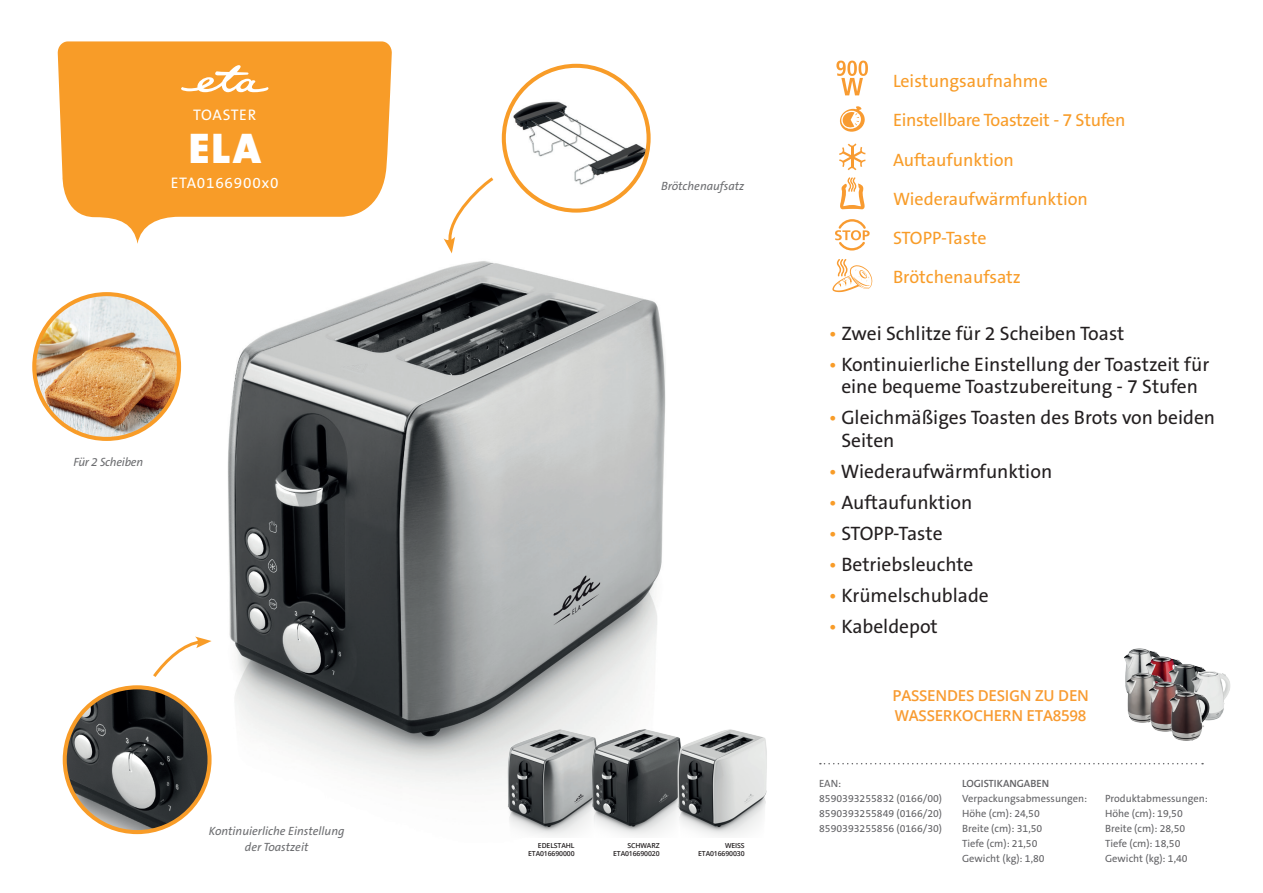
<style>
.page{position:relative;width:1263px;height:893px;background:#fff}
.page>*{position:absolute;margin:0;border:0;box-sizing:border-box;transform-origin:0 0}
.t1{font:900 43.2px "The Sans CE B9";color:#fff}
.t2{font:19.5px/22.5px "The Sans CE B5 Plain";color:#231f20;text-align:center}
.t3{font:18px/39.3px "The Sans CE B5 Plain";color:#f89c28}
.t4{font:15.45px "The Sans CE B5 Plain";letter-spacing:.05em;color:#fff}
.t5{font:600 15px/19.6px "Open Sans";letter-spacing:-.015em;color:#f89b31}
.t6{font:italic 12px/16.5px "The Sans CE B5";color:#6c6d70;text-align:center}
.t7{font:italic 12px "The Sans CE B5";letter-spacing:-.02em;color:#6c6d70}
.t8{font:10.5px/15px "The Sans CE B5 Plain";color:#636366}
.t9{font:600 10.5px "The Sans CE B6";color:#636366}
.t10{font:600 6.9px/8.2px "Open Sans";letter-spacing:-.015em;color:#231f20;text-align:right}
.s1{color:#f89c28}
</style>
<div class="page">
<img style="left:198px;top:253px;width:468px;height:550px">
<svg style="left:58px;top:41px;width:334px;height:203px;fill:#f89c28"></svg>
<svg style="left:153px;top:636px;width:59px;height:44px"></svg>
<svg style="left:820px;top:763px;width:383px;height:1px"></svg>
<svg style="left:181px;top:65px;width:87px;height:27px"></svg>
<img style="left:508px;top:82px;width:140px;height:119px">
<div style="left:502px;top:64px;width:149px;height:149px;border:4px solid #f89c28;border-radius:50%"></div>
<img style="left:65px;top:687px;width:145px;height:145px;border-radius:72px">
<div style="left:63px;top:685px;width:149px;height:149px;border:4px solid #f89c28;border-radius:50%"></div>
<svg style="left:444px;top:177px;width:50px;height:76px"></svg>
<svg style="left:836px;top:61px;width:32px;height:34px"></svg>
<svg style="left:839px;top:143px;width:26px;height:27px"></svg>
<svg style="left:835px;top:219px;width:35px;height:32px"></svg>
<svg style="left:839px;top:109px;width:26px;height:23px"></svg>
<svg style="left:841px;top:111px;width:20px;height:18px"></svg>
<svg style="left:843px;top:106px;width:19px;height:23px"></svg>
<svg style="left:832px;top:259px;width:40px;height:33px"></svg>
<svg style="left:840px;top:177px;width:24px;height:32px"></svg>
<img style="left:489px;top:719px;width:86px;height:117px">
<img style="left:575px;top:719px;width:85px;height:116px">
<img style="left:660px;top:719px;width:107px;height:117px">
<img style="left:1124px;top:648px;width:15px;height:17px">
<img style="left:1139px;top:648px;width:23px;height:17px">
<img style="left:1162px;top:656px;width:42px;height:18px">
<img style="left:1189px;top:669px;width:41px;height:51px">
<img style="left:1125px;top:665px;width:43px;height:58px">
<img style="left:1141px;top:674px;width:50px;height:58px">
<img style="left:1163px;top:683px;width:50px;height:58px">
<img style="left:35px;top:295px;width:144px;height:143px">
<div style="left:32px;top:292px;width:149px;height:149px;border:4px solid #f89c28;border-radius:50%"></div>
<p class="t4" style="left:193px;top:106px;width:64px">TOASTER</p>
<h1 class="t1" style="left:189px;top:122px;width:74px">ELA</h1>
<p class="t4" style="left:171px;top:174px;width:109px">ETA0166900x0</p>
<p class="t7" style="left:73px;top:455px;width:71px">Für 2 Scheiben</p>
<p class="t6" style="left:209px;top:823px;width:137px">Kontinuierliche Einstellung der Toastzeit</p>
<p class="t6" style="left:661px;top:178px;width:85px">Brötchenaufsatz</p>
<p class="t10" style="left:528px;top:841px;width:48px">EDELSTAHL<br>ETA016690000</p>
<p class="t10" style="left:698px;top:841px;width:48px">WEISS<br>ETA016690030</p>
<p class="t10" style="left:613px;top:841px;width:48px">SCHWARZ<br>ETA016690020</p>
<p class="t3" style="left:893px;top:62px;width:234px">Leistungsaufnahme<br>Einstellbare Toastzeit - 7 Stufen<br>Auftaufunktion<br>Wiederaufwärmfunktion<br>STOPP-Taste<br>Brötchenaufsatz</p>
<p class="t2" style="left:829px;top:323px;width:297px"><span class="s1">•</span> Zwei Schlitze für 2 Scheiben Toast</p>
<p class="t2" style="left:829px;top:354px;width:382px"><span class="s1">•</span> Kontinuierliche Einstellung der Toastzeit für eine bequeme Toastzubereitung - 7 Stufen</p>
<p class="t2" style="left:841px;top:408px;width:375px;text-align:left;text-indent:-12px"><span class="s1">•</span> Gleichmäßiges Toasten des Brots von beiden<br>Seiten</p>
<p class="t2" style="left:829px;top:461px;width:225px"><span class="s1">•</span> Wiederaufwärmfunktion</p>
<p class="t2" style="left:829px;top:492px;width:145px"><span class="s1">•</span> Auftaufunktion</p>
<p class="t2" style="left:829px;top:523px;width:115px"><span class="s1">•</span> STOPP-Taste</p>
<p class="t2" style="left:829px;top:554px;width:146px"><span class="s1">•</span> Betriebsleuchte</p>
<p class="t2" style="left:829px;top:585px;width:161px"><span class="s1">•</span> Krümelschublade</p>
<p class="t2" style="left:829px;top:616px;width:110px"><span class="s1">•</span> Kabeldepot</p>
<p class="t5" style="left:892px;top:685px;width:198px">PASSENDES DESIGN ZU DEN<br>WASSERKOCHERN ETA8598</p>
<p class="t8" style="left:819px;top:777px;width:124px">EAN:<br>8590393255832 (0166/00)<br>8590393255849 (0166/20)<br>8590393255856 (0166/30)</p>
<p class="t9" style="left:962px;top:778px;width:89px">LOGISTIKANGABEN</p>
<p class="t8" style="left:962px;top:792px;width:126px">Verpackungsabmessungen:<br>Höhe (cm): 24,50<br>Breite (cm): 31,50<br>Tiefe (cm): 21,50<br>Gewicht (kg): 1,80</p>
<p class="t8" style="left:1105px;top:792px;width:104px">Produktabmessungen:<br>Höhe (cm): 19,50<br>Breite (cm): 28,50<br>Tiefe (cm): 18,50<br>Gewicht (kg): 1,40</p>
</div>
